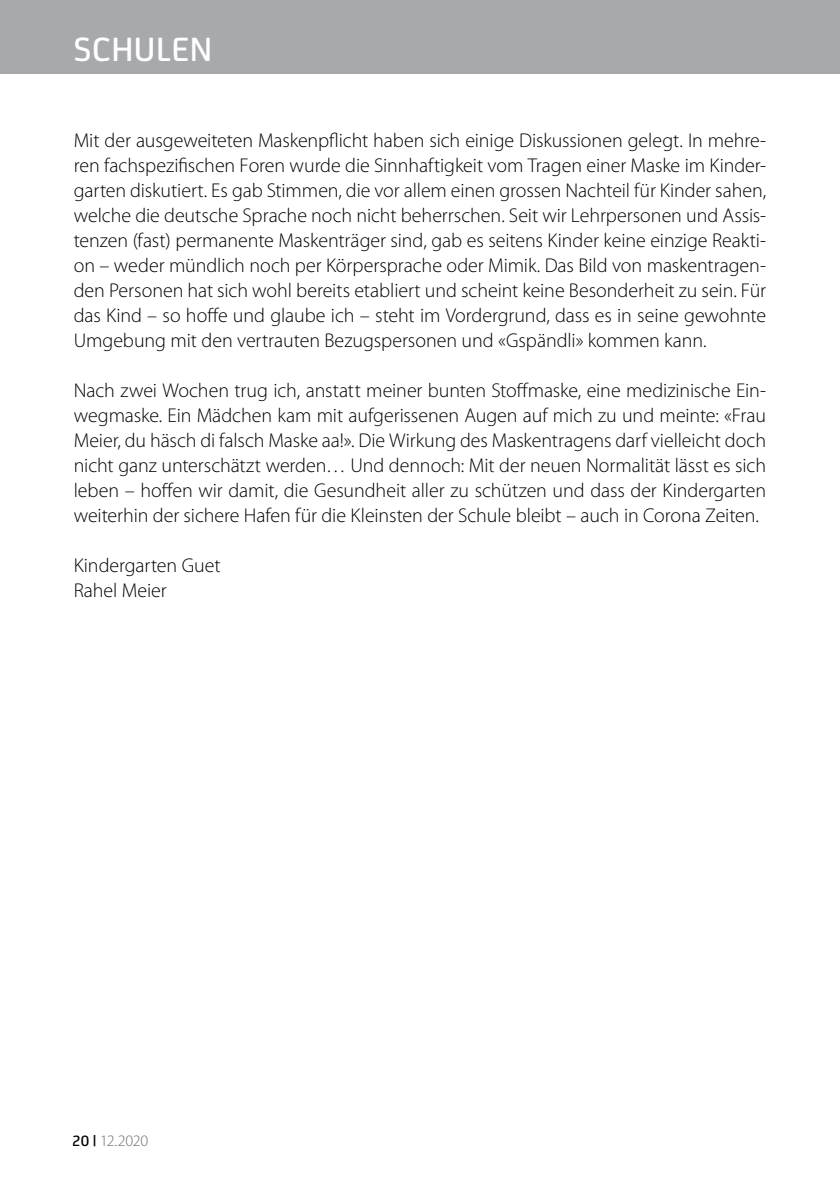
<style>
.page{position:relative;width:840px;height:1191px;background:#fff}
.page>*{position:absolute;margin:0;border:0;box-sizing:border-box;transform-origin:0 0}
.t1{font:500 36px "FS Joey";color:#fff}
.t2{font:300 20px/25px "Myriad Pro";color:#000;text-align:justify}
.t3{font:300 16px "Myriad Pro";letter-spacing:-.015em;color:#6d6e71}
.s1{font-family:"FS Joey";font-weight:500;color:#000}
</style>
<div class="page">
<div style="left:0;top:0;width:839px;height:74px;background:#a7a9ac"></div>
<h1 class="t1" style="left:74px;top:23px;width:39px">SCHULEN</h1>
<p class="t2" style="left:74px;top:128px;width:693px">Mit der ausgeweiteten Maskenpflicht haben sich einige Diskussionen gelegt. I n mehre&shy;ren fachspezifischen Foren wurde die Sinnhaftigkeit vom Tragen einer Maske im Kinder&shy;garten diskutiert. Es gab Stimmen, die vor allem einen grossen Nachteil für Kinder sahen, welche die deutsche Sprache noch nicht beherrschen. Seit wir Lehrpersonen und Assis&shy;tenzen (fast) permanente Maskenträger sind, gab es seitens Kinder keine einzige Reakti&shy;on – weder mündlich noch per Körpersprache oder Mimik. Das Bild von maskentragen&shy;den Personen hat sich wohl bereits etabliert und scheint keine Besonderheit zu sein. Für das Kind – so hoffe und glaube ich – steht im Vordergrund, dass es in seine gewohnte Umgebung mit den vertrauten Bezugspersonen und «Gspändli» kommen kann.</p>
<p class="t2" style="left:74px;top:378px;width:693px">Nach zwei Wochen trug ich, anstatt meiner bunten Stoffmaske, eine medizinische Ein&shy;wegmaske. Ein Mädchen kam mit aufgerissenen Augen auf mich zu und meinte: «Frau Meier, du häsch di falsch Maske aa!». Die Wirkung des Maskentragens darf vielleicht doch nicht ganz unterschätzt werden… U nd dennoch: Mit der neuen Normalität lässt es sich leben – hoffen wir damit, die Gesundheit aller zu schützen und dass der Kindergarten weiterhin der sichere Hafen für die Kleinsten der Schule bleibt – auch in Corona Zeiten.</p>
<p class="t2" style="left:74px;top:553px;width:148px">Kindergarten Guet<br>Rahel Meier</p>
<p class="t3" style="left:72px;top:1131px;width:78px"><span class="s1">20 |</span> 12.2020</p>
</div>
